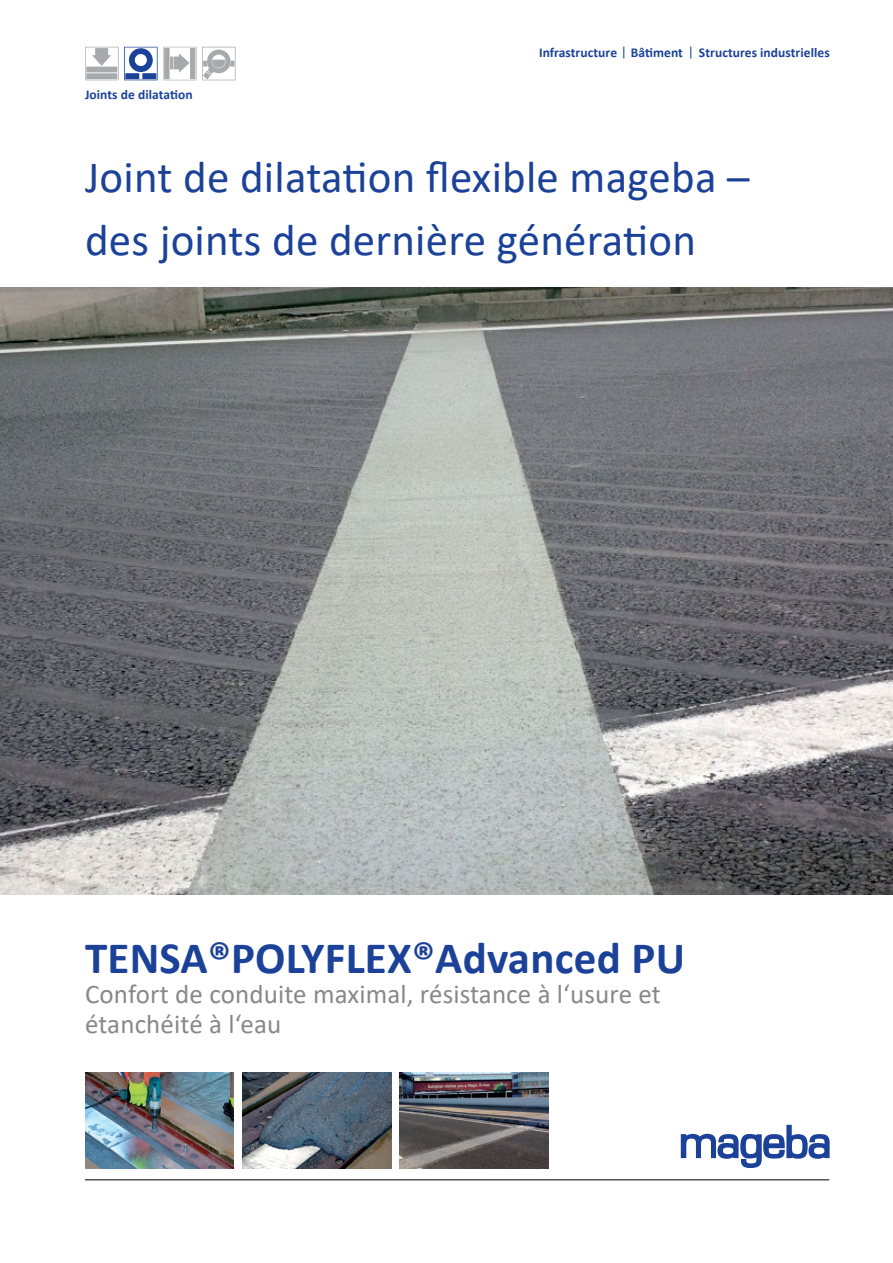
<style>
.page{position:relative;width:893px;height:1263px;background:#fff}
.page>*{position:absolute;margin:0;border:0;box-sizing:border-box;transform-origin:0 0}
.t1{font:45px/63px "Calibri";letter-spacing:.005em;color:#1b4298}
.t2{font:700 45px "Calibri";letter-spacing:.005em;color:#1b4298}
.t3{font:27px/30px "Calibri";letter-spacing:.005em;color:#888}
.t4{font:700 13.5px "Calibri";letter-spacing:.005em;color:#1b4298}
.s1{font-weight:400}
</style>
<div class="page">
<hr style="left:85px;top:1179px;width:744px;height:1px;background:#000">
<svg style="left:85px;top:47px;width:151px;height:34px"></svg>
<svg style="left:203px;top:72px;width:7px;height:7px"></svg>
<img style="left:400px;top:1073px;width:149px;height:95px">
<img style="left:85px;top:1073px;width:149px;height:95px">
<img style="left:242px;top:1073px;width:149px;height:95px">
<img style="left:0;top:287px;width:893px;height:608px">
<svg style="left:681px;top:1125px;width:149px;height:43px"></svg>
<p class="t4" style="left:85px;top:85px;width:109px">Joints de dilatation</p>
<p class="t4" style="left:539px;top:43px;width:292px">Infrastructure <span class="s1">|</span> Bâtiment <span class="s1">|</span> Structures industrielles</p>
<h1 class="t1" style="left:85px;top:145px;width:666px">Joint de dilatation flexible mageba – des joints de dernière génération</h1>
<h1 class="t2" style="left:85px;top:926px;width:601px">TENSA®POLYFLEX®Advanced PU</h1>
<h2 class="t3" style="left:85px;top:979px;width:577px">Confort de conduite maximal, résistance à l‘usure et étanchéité à l‘eau</h2>
</div>
